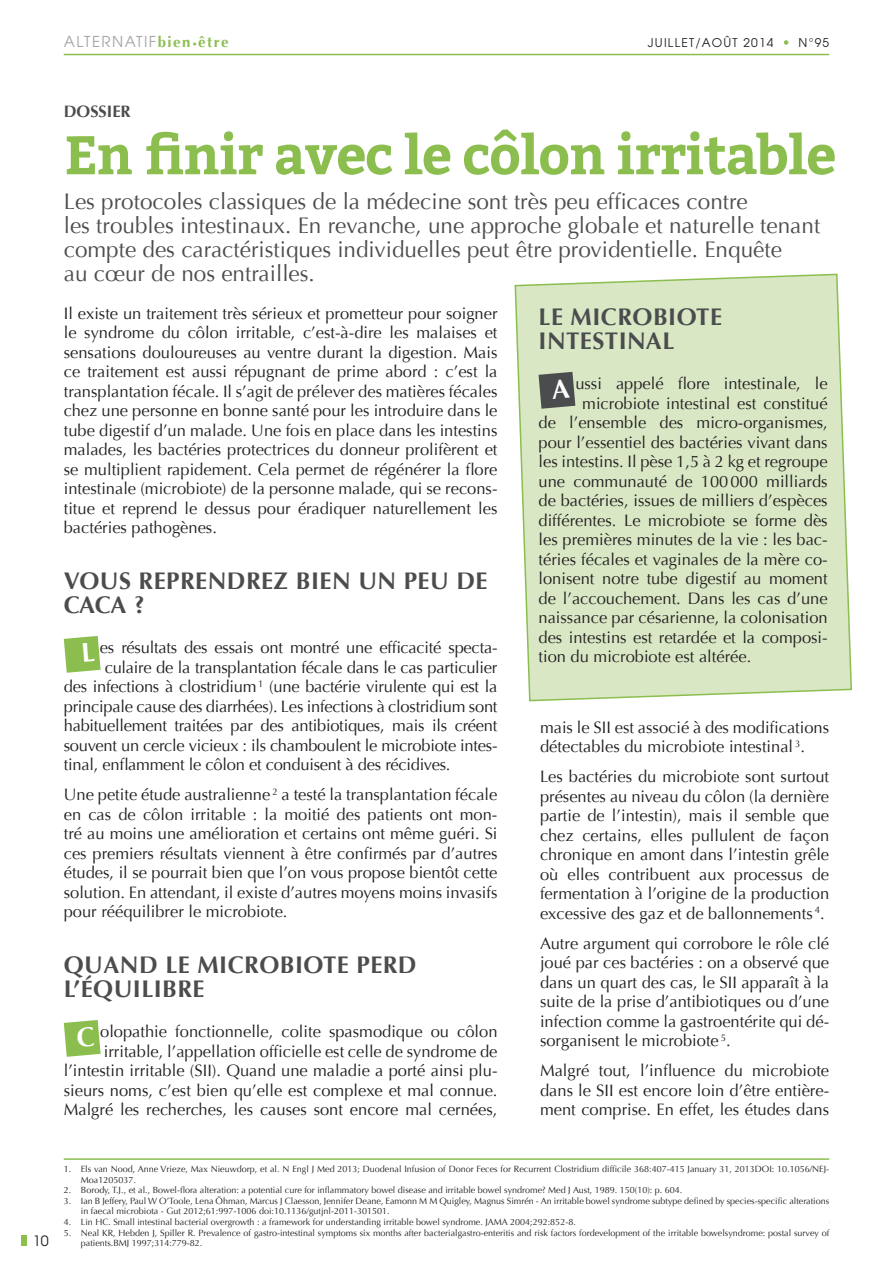
<style>
.page{position:relative;width:893px;height:1263px;background:#fff}
.page>*{position:absolute;margin:0;border:0;box-sizing:border-box;transform-origin:0 0}
.t1{font:700 54px "Bitter";letter-spacing:-.02em;color:#8bbe4f}
.t2{font:700 24px/24px "Optima";letter-spacing:.02em;color:#4b4c4d}
.t3{font:22.5px/24px "Optima";color:#4b4c4d}
.t4{font:16.5px/19.5px "Optima";color:#231f20;text-align:justify}
.t5{font:700 16.5px "Optima";color:#4b4c4d}
.t6{font:15px "Avant Garde";letter-spacing:.1em;color:#a3a4a8}
.t7{font:14.25px "Avant Garde";color:#231f20}
.t8{font:12px "Avant Garde";letter-spacing:.1em;color:#231f20}
.t9{font:9px/10.5px "Optima";color:#231f20}
.s1{font-family:"Optima";font-weight:700;color:#8bbe4f}
.s2{font-family:"Optima";font-weight:700;font-size:8.7px;color:#8bbe4f}
</style>
<div class="page">
<svg style="left:784px;top:40px;width:4px;height:5px"></svg>
<hr style="left:64px;top:54px;width:765px;height:1px;background:#8bbe4f">
<div style="left:21px;top:1235px;width:6px;height:11px;background:#8bbe4f"></div>
<hr style="left:64px;top:1158px;width:765px;height:2px;background:#8bbe4f">
<svg style="left:514px;top:273px;width:338px;height:429px;background:#dae8c7"></svg>
<svg style="left:64px;top:636px;width:37px;height:37px"></svg>
<svg style="left:64px;top:1020px;width:37px;height:37px"></svg>
<svg style="left:538px;top:372px;width:37px;height:37px"></svg>
<p class="t6" style="left:64px;top:32px;width:166px">ALTERNATIF<span class="s1">BIEN</span><span class="s2">•</span><span class="s1">ÊTRE</span></p>
<p class="t8" style="left:648px;top:35px;width:127px">JUILLET/AOÛT 2014</p>
<p class="t8" style="left:799px;top:35px;width:32px">N°95</p>
<p class="t5" style="left:64px;top:102px;width:68px">DOSSIER</p>
<h1 class="t1" style="left:64px;top:123px;width:774px">En finir avec le côlon irritable</h1>
<p class="t3" style="left:64px;top:189px;width:758px">Les protocoles classiques de la médecine sont très peu efficaces contre<br>les troubles intestinaux. En revanche, une approche globale et naturelle tenant compte des caractéristiques individuelles peut être providentielle. Enquête<br>au cœur de nos entrailles.</p>
<p class="t4" style="left:64px;top:304px;width:435px">Il existe un traitement très sérieux et prometteur pour soigner le syndrome du côlon irritable, c’est-à-dire les malaises et sensations douloureuses au ventre durant la digestion. Mais ce traitement est aussi répugnant de prime abord : c’est la transplantation fécale. Il s’agit de prélever des matières fécales chez une personne en bonne santé pour les introduire dans le tube digestif d’un malade. Une fois en place dans les intestins malades, les bactéries protectrices du donneur prolifèrent et se multiplient rapidement. Cela permet de régénérer la flore intestinale (microbiote) de la personne malade, qui se recons&shy;titue et reprend le dessus pour éradiquer naturellement les bactéries pathogènes.</p>
<h2 class="t2" style="left:64px;top:569px;width:425px">VOUS REPRENDREZ BIEN U N PEU DE<br>CACA ?</h2>
<p class="t4" style="left:100px;top:638px;width:399px">es résultats des essais ont montré une efficacité specta-</p>
<p class="t4" style="left:105px;top:658px;width:394px">culaire de la transplantation fécale dans le cas particulier</p>
<p class="t4" style="left:64px;top:677px;width:435px">des infections à clostridium <sup>1</sup> (une bactérie virulente qui est la</p>
<p class="t4" style="left:64px;top:697px;width:435px">principale cause des diarrhées). Les infections à clostridium sont</p>
<p class="t4" style="left:64px;top:716px;width:435px">habituellement traitées par des antibiotiques, mais ils créent</p>
<p class="t4" style="left:64px;top:736px;width:435px">souvent un cercle vicieux : ils chamboulent le microbiote intes-</p>
<p class="t4" style="left:64px;top:755px;width:388px">tinal, enflamment le côlon et conduisent à des récidives.</p>
<p class="t4" style="left:64px;top:785px;width:435px">Une petite étude australienne <sup>2</sup> a testé la transplantation fécale en cas de côlon irritable : la moitié des patients ont mon&shy;tré au moins une amélioration et certains ont même guéri. Si ces premiers résultats viennent à être confirmés par d’autres études, il se pourrait bien que l’on vous propose bientôt cette solution. En attendant, il existe d’autres moyens moins invasifs pour rééquilibrer le microbiote.</p>
<h2 class="t2" style="left:64px;top:953px;width:354px">QUAND LE MICROBIOTE PERD<br>L’ÉQU ILIBRE</h2>
<p class="t4" style="left:64px;top:1022px;width:435px;text-align:right">olopathie fonctionnelle, colite spasmodique ou côlon irritable, l’appellation officielle est celle de syndrome de l’intestin irritable (SII). Quand une maladie a porté ainsi plu&shy;sieurs noms, c’est bien qu’elle est complexe et mal connue.<br>Malgré les recherches, les causes sont encore mal cernées,</p>
<h2 class="t2" style="left:538px;top:305px;width:185px">LE MICROBIOTE<br>INTESTINAL</h2>
<p class="t4" style="left:575px;top:374px;width:254px">ussi appelé flore intestinale, le</p>
<p class="t4" style="left:582px;top:394px;width:247px">microbiote intestinal est constitué</p>
<p class="t4" style="left:538px;top:413px;width:291px">de l’ensemble des micro-organismes,</p>
<p class="t4" style="left:538px;top:433px;width:291px">pour l’essentiel des bactéries vivant dans</p>
<p class="t4" style="left:538px;top:452px;width:291px">les intestins. Il pèse 1,5 à 2 kg et regroupe</p>
<p class="t4" style="left:538px;top:472px;width:291px">une communauté de 100000 milliards</p>
<p class="t4" style="left:538px;top:491px;width:291px">de bactéries, issues de milliers d’espèces</p>
<p class="t4" style="left:538px;top:511px;width:291px">différentes. Le microbiote se forme dès</p>
<p class="t4" style="left:538px;top:530px;width:291px">les premières minutes de la vie : les bac-</p>
<p class="t4" style="left:538px;top:550px;width:291px">téries fécales et vaginales de la mère co-</p>
<p class="t4" style="left:538px;top:569px;width:291px">lonisent notre tube digestif au moment</p>
<p class="t4" style="left:538px;top:589px;width:291px">de l’accouchement. Dans les cas d’une</p>
<p class="t4" style="left:538px;top:608px;width:291px">naissance par césarienne, la colonisation</p>
<p class="t4" style="left:538px;top:628px;width:291px">des intestins est retardée et la composi-</p>
<p class="t4" style="left:538px;top:647px;width:214px">tion du microbiote est altérée.</p>
<p class="t4" style="left:540px;top:718px;width:291px">mais le SII est associé à des modifications détectables du microbiote intestinal <sup>3</sup>.</p>
<p class="t4" style="left:540px;top:767px;width:291px">Les bactéries du microbiote sont surtout présentes au niveau du côlon (la dernière partie de l’intestin), mais il semble que chez certains, elles pullulent de façon chronique en amont dans l’intestin grêle où elles contribuent aux processus de fermentation à l’origine de la production excessive des gaz et de ballonnements <sup>4</sup>.</p>
<p class="t4" style="left:540px;top:934px;width:291px">Autre argument qui corrobore le rôle clé joué par ces bactéries : on a observé que dans un quart des cas, le SII apparaît à la suite de la prise d’antibiotiques ou d’une infection comme la gastroentérite qui dé&shy;sorganisent le microbiote <sup>5</sup>.</p>
<p class="t4" style="left:540px;top:1061px;width:291px">Malgré tout, l’influence du microbiote dans le SII est encore loin d’être entière&shy;ment comprise. En effet, les études dans</p>
<p class="t7" style="left:33px;top:1232px;width:17px">10</p>
<p class="t9" style="left:81px;top:1164px;width:750px;text-indent:-17px">1. Els van Nood, Anne Vrieze, Max Nieuwdorp, et al. N Engl J Med 2013; Duodenal Infusion of Donor Feces for Recurrent Clostridium difficile 368:407-415 January 31, 2013DOI: 10.1056/NEJ-<br>Moa1205037.</p>
<p class="t9" style="left:64px;top:1185px;width:620px">2. Borody, T.J., et al., Bowel-flora alteration: a potential cure for inflammatory bowel disease and irritable bowel syndrome? Med J Aust, 1989. 150(10): p. 604.</p>
<p class="t9" style="left:81px;top:1196px;width:750px;text-indent:-17px">3. Ian B Jeffery, Paul W O’Toole, Lena Öhman, Marcus J Claesson, Jennifer Deane, Eamonn M M Quigley, Magnus Simrén - An irritable bowel syndrome subtype defined by species-specific alterations in faecal microbiota - Gut 2012;61:997-1006 doi:10.1136/gutjnl-2011-301501.</p>
<p class="t9" style="left:64px;top:1217px;width:513px">4. Lin HC. Small intestinal bacterial overgrowth : a framework for understanding irritable bowel syndrome. JAMA 2004;292:852-8.</p>
<p class="t9" style="left:81px;top:1227px;width:750px;text-indent:-17px">5. Neal KR, Hebden J, Spiller R. Prevalence of gastro-intestinal symptoms six months after bacterialgastro-enteritis and risk factors fordevelopment of the irritable bowelsyndrome: postal survey of patients.BMJ 1997;314:779-82.</p>
</div>
